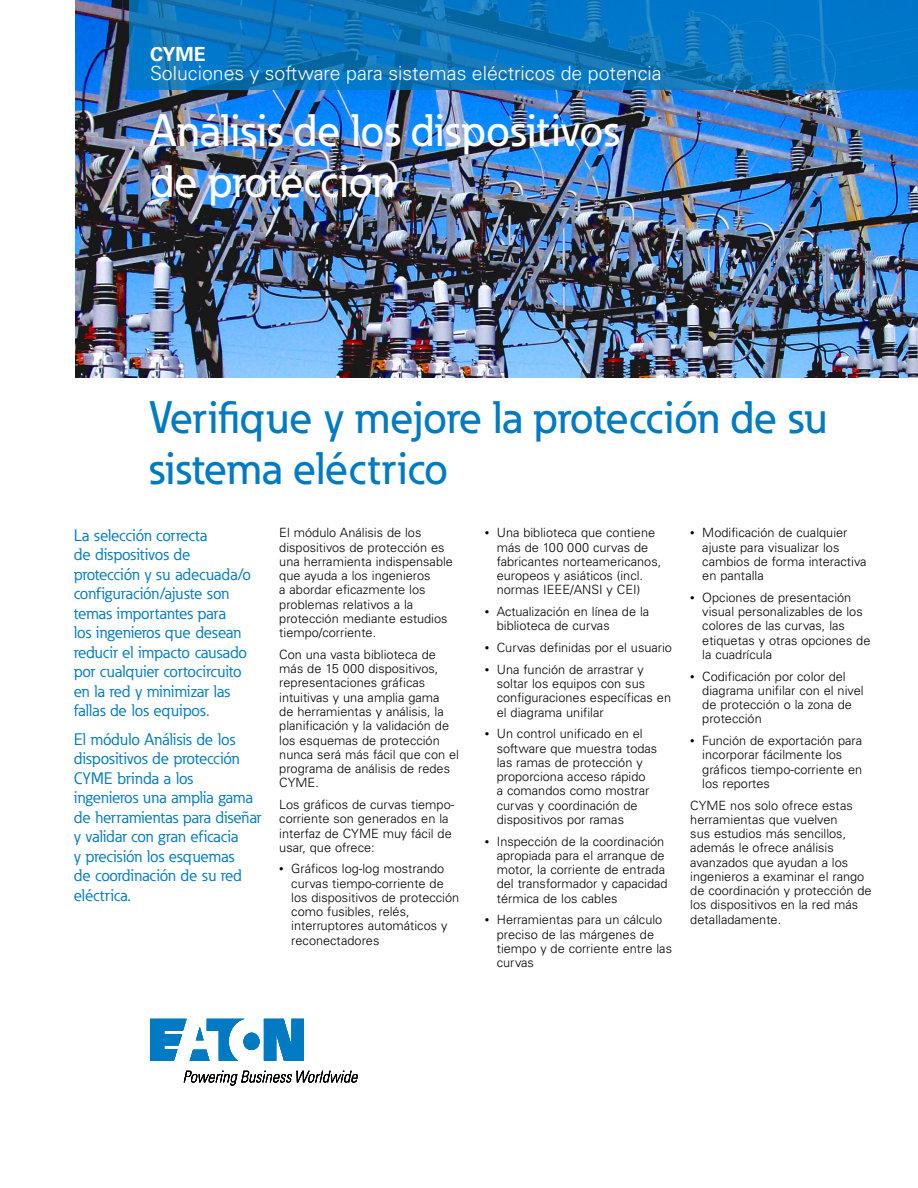
<style>
.page{position:relative;width:918px;height:1188px;background:#fff}
.page>*{position:absolute;margin:0;border:0;box-sizing:border-box;transform-origin:0 0}
.t1{font:500 45px/51px "Eaton";color:#007ac2}
.t2{font:500 45px/51px "Eaton";color:#fff}
.t3{font:300 19.5px "Univers LT Std";color:#fff}
.t4{font:700 19.5px "Univers LT Std";color:#fff}
.t5{font:16.5px/19.5px "Eaton";color:#007ac2}
.t6{font:300 12.75px/14.2px "Univers LT Std";color:#000}
.s1{font-size:9px}
</style>
<div class="page">
<img style="left:75px;top:0;width:843px;height:378px">
<svg style="left:150px;top:1019px;width:154px;height:42px"></svg>
<svg style="left:184px;top:1071px;width:174px;height:15px"></svg>
<svg style="left:129px;top:0;width:789px;height:90px;fill:#0478c8"></svg>
<h2 class="t4" style="left:150px;top:42px;width:57px">CYME</h2>
<h2 class="t3" style="left:150px;top:62px;width:513px">Soluciones y software para sistemas eléctricos de potencia</h2>
<h1 class="t2" style="left:150px;top:104px;width:471px">Análisis de los dispositivos de protección</h1>
<h1 class="t1" style="left:149px;top:391px;width:679px">Verifique y mejore la protección de su sistema eléctrico</h1>
<p class="t5" style="left:74px;top:526px;width:179px">La selección correcta<br>de dispositivos de protección y su adecuada/o configuración/ajuste son temas importantes para<br>los ingenieros que desean reducir el impacto causado por cualquier cortocircuito en la red y minimizar las fallas de los equipos.</p>
<p class="t5" style="left:74px;top:730px;width:189px">El módulo Análisis de los dispositivos de protección<br>CYME brinda a los ingenieros una amplia gama de herramientas para diseñar y validar con gran eficacia<br>y precisión los esquemas<br>de coordinación de su red eléctrica.</p>
<p class="t6" style="left:279px;top:526px;width:175px">El módulo Análisis de los dispositivos de protección es una herramienta indispensable que ayuda a los ingenieros<br>a abordar eficazmente los problemas relativos a la protección mediante estudios tiempo/corriente.</p>
<p class="t6" style="left:279px;top:647px;width:181px">Con una vasta biblioteca de más de 15 000 dispositivos, representaciones gráficas intuitivas y una amplia gama<br>de herramientas y análisis, la planificación y la validación de los esquemas de protección nunca será más fácil que con el programa de análisis de redes<br>CYME.</p>
<p class="t6" style="left:279px;top:797px;width:177px">Los gráficos de curvas tiempo&shy;corriente son generados en la interfaz de CYME muy fácil de usar, que ofrece:</p>
<p class="t6" style="left:291px;top:862px;width:170px;text-indent:-12px"><span class="s1">•</span> Gráficos log-log mostrando curvas tiempo-corriente de los dispositivos de protección como fusibles, relés, interruptores automáticos y reconectadores</p>
<p class="t6" style="left:497px;top:526px;width:166px;text-indent:-12px"><span class="s1">•</span> Una biblioteca que contiene más de 100 000 curvas de fabricantes norteamericanos, europeos y asiáticos (incl. normas IEEE/ANSI y CEI)</p>
<p class="t6" style="left:497px;top:605px;width:154px;text-indent:-12px"><span class="s1">•</span> Actualización en línea de la biblioteca de curvas</p>
<p class="t6" style="left:485px;top:641px;width:189px"><span class="s1">•</span> Curvas definidas por el usuario</p>
<p class="t6" style="left:497px;top:662px;width:176px;text-indent:-12px"><span class="s1">•</span> Una función de arrastrar y soltar los equipos con sus configuraciones específicas en el diagrama unifilar</p>
<p class="t6" style="left:497px;top:727px;width:162px;text-indent:-12px"><span class="s1">•</span> Un control unificado en el software que muestra todas las ramas de protección y proporciona acceso rápido<br>a comandos como mostrar curvas y coordinación de dispositivos por ramas</p>
<p class="t6" style="left:497px;top:834px;width:172px;text-indent:-12px"><span class="s1">•</span> Inspección de la coordinación apropiada para el arranque de motor, la corriente de entrada del transformador y capacidad térmica de los cables</p>
<p class="t6" style="left:497px;top:913px;width:177px;text-indent:-12px"><span class="s1">•</span> Herramientas para un cálculo preciso de las márgenes de tiempo y de corriente entre las curvas</p>
<p class="t6" style="left:702px;top:526px;width:166px;text-indent:-12px"><span class="s1">•</span> Modificación de cualquier ajuste para visualizar los cambios de forma interactiva en pantalla</p>
<p class="t6" style="left:702px;top:590px;width:170px;text-indent:-12px"><span class="s1">•</span> Opciones de presentación visual personalizables de los colores de las curvas, las etiquetas y otras opciones de la cuadrícula</p>
<p class="t6" style="left:702px;top:669px;width:163px;text-indent:-12px"><span class="s1">•</span> Codificación por color del diagrama unifilar con el nivel de protección o la zona de protección</p>
<p class="t6" style="left:702px;top:734px;width:161px;text-indent:-12px"><span class="s1">•</span> Función de exportación para incorporar fácilmente los gráficos tiempo-corriente en los reportes</p>
<p class="t6" style="left:690px;top:798px;width:183px">CYME nos solo ofrece estas herramientas que vuelven<br>sus estudios más sencillos, además le ofrece análisis avanzados que ayudan a los ingenieros a examinar el rango de coordinación y protección de los dispositivos en la red más detalladamente.</p>
</div>
